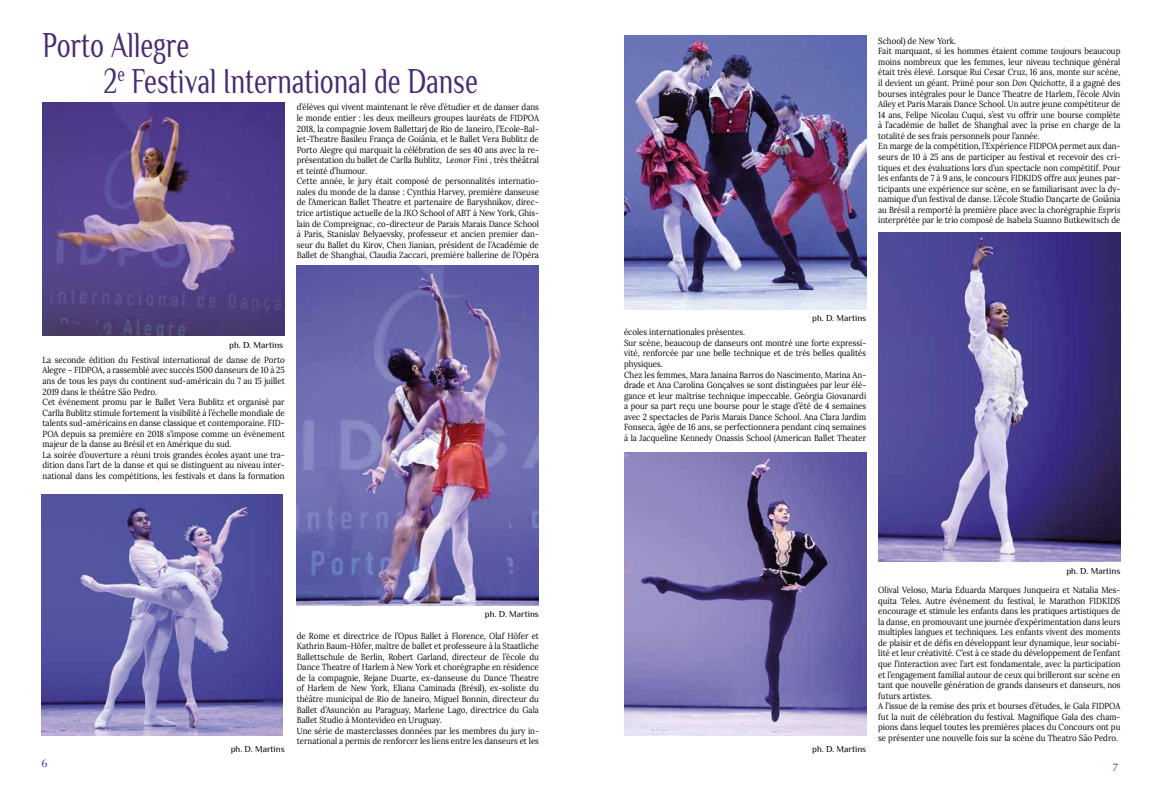
<style>
.page{position:relative;width:1163px;height:794px;background:#fff}
.page>*{position:absolute;margin:0;border:0;box-sizing:border-box;transform-origin:0 0}
.t1{font:36px/36px "Philosopher";color:#482c6e;scale:.73 1}
.t2{font:11px "Optima";color:#1e3582}
.t3{font:9px "Philosopher";color:#000}
.t4{font:8.8px/10.6px "Lora";color:#000;scale:.9 1}
.s1{font-style:italic}
</style>
<div class="page">
<img style="left:43px;top:102px;width:242px;height:233px">
<img style="left:297px;top:265px;width:242px;height:340px">
<img style="left:878px;top:233px;width:242px;height:328px">
<img style="left:624px;top:35px;width:242px;height:274px">
<img style="left:624px;top:452px;width:242px;height:284px">
<img style="left:42px;top:495px;width:241px;height:241px">
<h1 class="t1" style="left:103px;top:27px;width:514px;text-indent:-61px">Porto Allegre<br>2<sup>e</sup> Festival International de Danse</h1>
<p class="t4" style="left:297px;top:101px;width:270px">d’élèves qui vivent maintenant le rêve d’étudier et de danser dans le monde entier : les deux meilleurs groupes lauréats de FIDPOA 2018, la compagnie Jovem Ballettarj de Rio de Janeiro, l’Ecole-Bal&shy;let-Theatre Basileu França de Goiânia, et le Ballet Vera Bublitz de Porto Alegre qui marquait la célébration de ses 40 ans avec la re&shy;présentation du ballet de Carlla Bublitz, <span class="s1">Leonor Fini</span> , très théâtral et teinté d’humour.<br>Cette année, le jury était composé de personnalités internatio&shy;nales du monde de la danse : Cynthia Harvey, première danseuse de l’American Ballet Theatre et partenaire de Baryshnikov, direc&shy;trice artistique actuelle de la JKO School of ABT à New York, Ghis&shy;lain de Compreignac, co-directeur de Parais Marais Dance School à Paris, Stanislav Belyaevsky, professeur et ancien premier dan&shy;seur du Ballet du Kirov, Chen Jianian, président de l’Académie de Ballet de Shanghai, Claudia Zaccari, première ballerine de l’Opéra</p>
<p class="t3" style="left:229px;top:339px;width:55px">ph. D. Martins</p>
<p class="t4" style="left:43px;top:354px;width:270px">La seconde édition du Festival international de danse de Porto Alegre – FIDPOA, a rassemblé avec succès 1500 danseurs de 10 à 25 ans de tous les pays du continent sud-américain du 7 au 15 juillet 2019 dans le théâtre São Pedro.<br>Cet événement promu par le Ballet Vera Bublitz et organisé par Carlla Bublitz stimule fortement la visibilité à l’échelle mondiale de talents sud-américains en danse classique et contemporaine. FID-POA depuis sa première en 2018 s’impose comme un événement majeur de la danse au Brésil et en Amérique du sud.<br>La soirée d’ouverture a réuni trois grandes écoles ayant une tra&shy;dition dans l’art de la danse et qui se distinguent au niveau inter&shy;national dans les compétitions, les festivals et dans la formation</p>
<p class="t3" style="left:231px;top:743px;width:55px">ph. D. Martins</p>
<p class="t3" style="left:485px;top:608px;width:55px">ph. D. Martins</p>
<p class="t4" style="left:297px;top:629px;width:270px">de Rome et directrice de l’Opus Ballet à Florence, Olaf Höfer et Kathrin Baum-Höfer, maître de ballet et professeure à la Staatliche Ballettschule de Berlin, Robert Garland, directeur de l’école du Dance Theatre of Harlem à New York et chorégraphe en résidence de la compagnie, Rejane Duarte, ex-danseuse du Dance Theatre of Harlem de New York, Eliana Caminada (Brésil), ex-soliste du théâtre municipal de Rio de Janeiro, Miguel Bonnin, directeur du Ballet d’Asunción au Paraguay, Marlene Lago, directrice du Gala Ballet Studio à Montevideo en Uruguay.<br>Une série de masterclasses données par les membres du jury in&shy;ternational a permis de renforcer les liens entre les danseurs et les</p>
<p class="t4" style="left:878px;top:35px;width:270px">School) de New York.<br>Fait marquant, si les hommes étaient comme toujours beaucoup moins nombreux que les femmes, leur niveau technique général était très élevé. Lorsque Rui Cesar Cruz, 16 ans, monte sur scène, il devient un géant. Primé pour son <span class="s1">Don Quichotte</span>, il a gagné des bourses intégrales pour le Dance Theatre de Harlem, l’école Alvin Ailey et Paris Marais Dance School. Un autre jeune compétiteur de 14 ans, Felipe Nicolau Cuqui, s’est vu offrir une bourse complète à l’académie de ballet de Shanghaï avec la prise en charge de la totalité de ses frais personnels pour l’année.<br>En marge de la compétition, l’Expérience FIDPOA permet aux dan&shy;seurs de 10 à 25 ans de participer au festival et recevoir des cri&shy;tiques et des évaluations lors d’un spectacle non compétitif. Pour les enfants de 7 à 9 ans, le concours FIDKIDS offre aux jeunes par&shy;ticipants une expérience sur scène, en se familiarisant avec la dy&shy;namique d’un festival de danse. L’école Studio Dançarte de Goiânia au Brésil a remporté la première place avec la chorégraphie <span class="s1">Espris </span>interprétée par le trio composé de Isabela Suanno Butkewitsch de</p>
<p class="t3" style="left:812px;top:313px;width:55px">ph. D. Martins</p>
<p class="t4" style="left:624px;top:326px;width:270px">écoles internationales présentes.<br>Sur scène, beaucoup de danseurs ont montré une forte expressi&shy;vité, renforcée par une belle technique et de très belles qualités physiques.<br>Chez les femmes, Mara Janaina Barros do Nascimento, Marina An&shy;drade et Ana Carolina Gonçalves se sont distinguées par leur élé&shy;gance et leur maîtrise technique impeccable. Geórgia Giovanardi a pour sa part reçu une bourse pour le stage d’été de 4 semaines avec 2 spectacles de Paris Marais Dance School. Ana Clara Jardim Fonseca, âgée de 16 ans, se perfectionnera pendant cinq semaines à la Jacqueline Kennedy Onassis School (American Ballet Theater</p>
<p class="t3" style="left:812px;top:743px;width:55px">ph. D. Martins</p>
<p class="t3" style="left:1066px;top:565px;width:55px">ph. D. Martins</p>
<p class="t4" style="left:878px;top:584px;width:270px">Olival Veloso, Maria Eduarda Marques Junqueira et Natalia Mes&shy;quita Teles. Autre événement du festival, le Marathon FIDKIDS encourage et stimule les enfants dans les pratiques artistiques de la danse, en promouvant une journée d’expérimentation dans leurs multiples langues et techniques. Les enfants vivent des moments de plaisir et de défis en développant leur dynamique, leur sociabi&shy;lité et leur créativité. C’est à ce stade du développement de l’enfant que l’interaction avec l’art est fondamentale, avec la participation et l’engagement familial autour de ceux qui brilleront sur scène en tant que nouvelle génération de grands danseurs et danseurs, nos futurs artistes.<br>A l’issue de la remise des prix et bourses d’études, le Gala FIDPOA fut la nuit de célébration du festival. Magnifique Gala des cham&shy;pions dans lequel toutes les premières places du Concours ont pu se présenter une nouvelle fois sur la scène du Theatro São Pedro.</p>
<p class="t2" style="left:42px;top:757px;width:8px">6</p>
<p class="t2" style="left:1112px;top:761px;width:8px">7</p>
</div>
